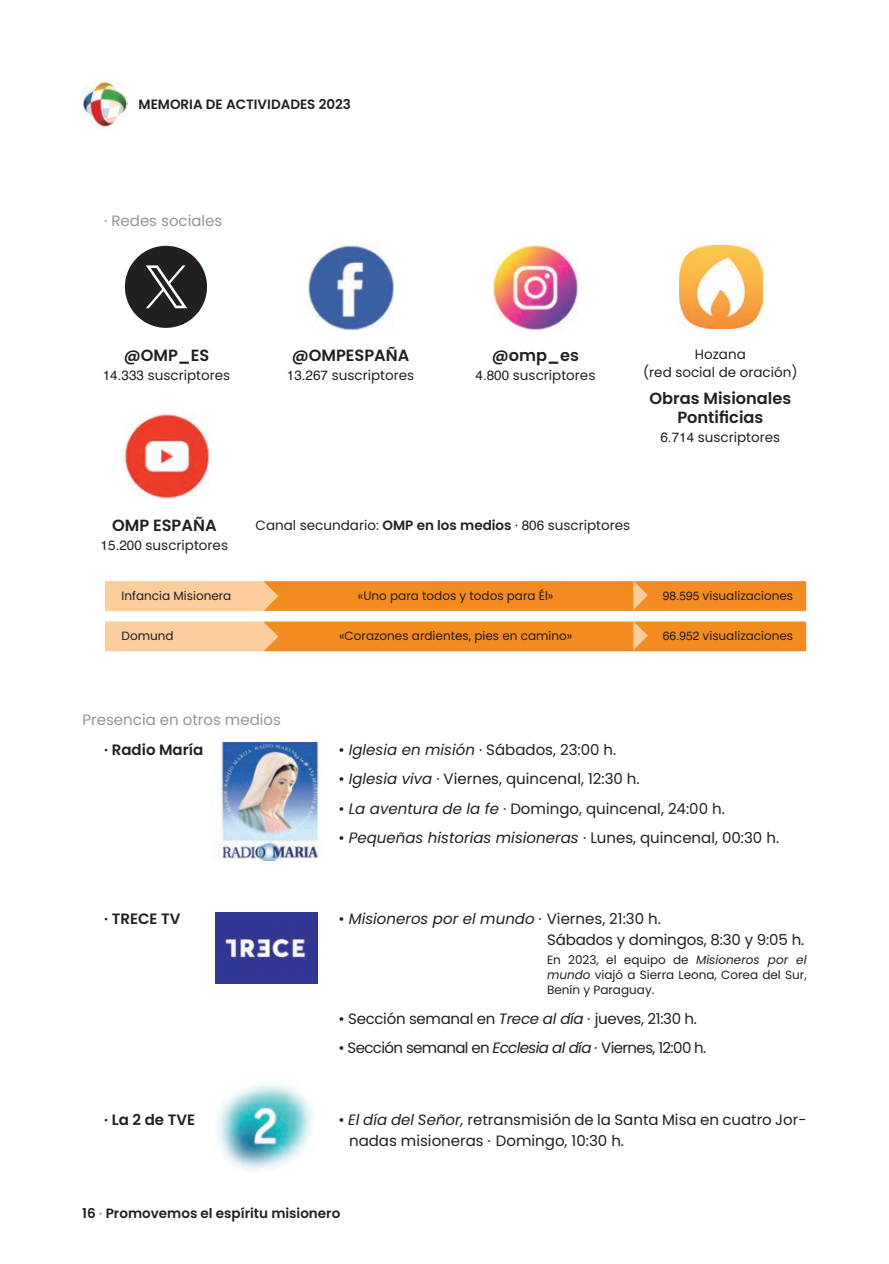
<style>
.page{position:relative;width:889px;height:1264px;background:#fff}
.page>*{position:absolute;margin:0;border:0;box-sizing:border-box;transform-origin:0 0}
.t1{font:600 16.2px/18.9px "Poppins";color:#231f20;text-align:center}
.t2{font:15px/21px "Poppins";color:#231f20}
.t3{font:italic 15px "Poppins";color:#231f20}
.t4{font:15px "Poppins";letter-spacing:-.04em;color:#231f20}
.t5{font:15px "Poppins";letter-spacing:-.02em;color:#231f20}
.t6{font:15px "Poppins";color:#939598}
.t7{font:600 15px "Poppins";color:#231f20}
.t8{font:13.5px/18.9px "Poppins";color:#231f20;text-align:center}
.t9{font:600 13.5px "Poppins";color:#231f20}
.t10{font:12px/15px "Poppins";color:#231f20;text-align:justify}
.s1{font-family:"Helvetica"}
.s2{font-weight:600}
.s3{font-style:italic}
.s4{font-style:normal}
.s5{color:#939598}
</style>
<div class="page">
<img style="left:83px;top:82px;width:44px;height:46px">
<div style="left:104px;top:581px;width:702px;height:30px;background:#f28b20"></div>
<div style="left:106px;top:582px;width:172px;height:27px;background:#fbcc9c"></div>
<div style="left:104px;top:580px;width:702px;height:31px;border:1px solid #fff"></div>
<div style="left:125px;top:246px;width:82px;height:82px;background:#231f20;border-radius:50%"></div>
<img style="left:124px;top:412px;width:85px;height:87px">
<img style="left:493px;top:243px;width:85px;height:88px">
<img style="left:308px;top:243px;width:85px;height:88px">
<svg style="left:633px;top:581px;width:14px;height:29px"></svg>
<img style="left:218px;top:743px;width:101px;height:117px">
<img style="left:215px;top:912px;width:102px;height:72px">
<img style="left:217px;top:1082px;width:96px;height:89px">
<img style="left:679px;top:245px;width:83px;height:84px">
<svg style="left:146px;top:265px;width:41px;height:43px"></svg>
<div style="left:104px;top:621px;width:702px;height:31px;background:#f28b20"></div>
<div style="left:106px;top:623px;width:172px;height:27px;background:#fbcc9c"></div>
<div style="left:104px;top:621px;width:702px;height:31px;border:1px solid #fff"></div>
<svg style="left:633px;top:621px;width:14px;height:29px"></svg>
<p class="t9" style="left:138px;top:96px;width:214px">MEMORIA DE ACTIVIDADES 2023</p>
<p class="t6" style="left:104px;top:212px;width:120px">· Redes sociales</p>
<p class="t1" style="left:124px;top:346px;width:85px">@OMP_ES</p>
<p class="t8" style="left:103px;top:366px;width:129px"><span class="s1">14.333</span> suscriptores</p>
<p class="t1" style="left:291px;top:346px;width:119px">@OMPESPAÑA</p>
<p class="t8" style="left:287px;top:366px;width:129px"><span class="s1">13.267</span> suscriptores</p>
<p class="t1" style="left:491px;top:346px;width:88px">@omp_es</p>
<p class="t8" style="left:475px;top:366px;width:121px"><span class="s1">4.800</span> suscriptores</p>
<p class="t8" style="left:643px;top:344px;width:156px">Hozana<br>(red social de oración)</p>
<p class="t1" style="left:649px;top:389px;width:143px">Obras Misionales<br>Pontificias</p>
<p class="t8" style="left:660px;top:428px;width:121px"><span class="s1">6.714</span> suscriptores</p>
<p class="t1" style="left:112px;top:516px;width:106px">OMP ESPAÑA</p>
<p class="t8" style="left:101px;top:535px;width:129px"><span class="s1">15.200</span> suscriptores</p>
<p class="t8" style="left:255px;top:516px;width:376px">Canal secundario: <span class="s2">OMP en los medios</span> · <span class="s1">806</span> suscriptores</p>
<p class="t10" style="left:121px;top:588px;width:111px">Infancia Misionera</p>
<p class="t10" style="left:358px;top:588px;width:197px">«Uno para todos y todos para Él»</p>
<p class="t10" style="left:662px;top:588px;width:132px"><span class="s1">98.595</span> visualizaciones</p>
<p class="t10" style="left:121px;top:629px;width:53px">Domund</p>
<p class="t10" style="left:339px;top:629px;width:235px">«Corazones ardientes, pies en camino»</p>
<p class="t10" style="left:662px;top:629px;width:132px"><span class="s1">66.952</span> visualizaciones</p>
<p class="t6" style="left:82px;top:711px;width:200px">Presencia en otros medios</p>
<p class="t7" style="left:104px;top:741px;width:101px">· Radio María</p>
<p class="t2" style="left:338px;top:739px;width:279px">• <span class="s3">Iglesia en misión</span> · Sábados, 23:00 h.</p>
<p class="t2" style="left:338px;top:768px;width:302px">• <span class="s3">Iglesia viva</span> · Viernes, quincenal, 12:30 h.</p>
<p class="t2" style="left:338px;top:798px;width:387px">• <span class="s3">La aventura de la fe</span> · Domingo, quincenal, 24:00 h.</p>
<p class="t3" style="left:338px;top:829px;width:442px"><span class="s4">•</span> Pequeñas historias misioneras <span class="s4">· Lunes, quincenal, 00:30 h.</span></p>
<p class="t7" style="left:104px;top:910px;width:78px">· TRECE TV</p>
<p class="t2" style="left:547px;top:908px;width:258px;text-indent:-208px">• <span class="s3">Misioneros por el mundo ·</span> Viernes, 21:30 h.<br>Sábados y domingos, 8:30 y 9:05 h.</p>
<p class="t10" style="left:547px;top:952px;width:261px">En 2023, el equipo de <span class="s3">Misioneros por el mundo</span> viajó a Sierra Leona, Corea del Sur, Benín y Paraguay.</p>
<p class="t5" style="left:338px;top:1010px;width:360px">• Sección semanal en <span class="s3">Trece al día ·</span> jueves, 21:30 h.</p>
<p class="t4" style="left:338px;top:1039px;width:369px">• Sección semanal en <span class="s3">Ecclesia al día ·</span> Viernes, 12:00 h.</p>
<p class="t7" style="left:104px;top:1111px;width:92px">· La 2 de TVE</p>
<p class="t2" style="left:349px;top:1109px;width:459px;text-indent:-10px">• <span class="s3">El día del Señor,</span> retransmisión de la Santa Misa en cuatro Jor&shy;nadas misioneras <span class="s3">·</span> Domingo, 10:30 h.</p>
<p class="t9" style="left:82px;top:1206px;width:259px">16 <span class="s5">·</span> Promovemos el espíritu misionero</p>
</div>
